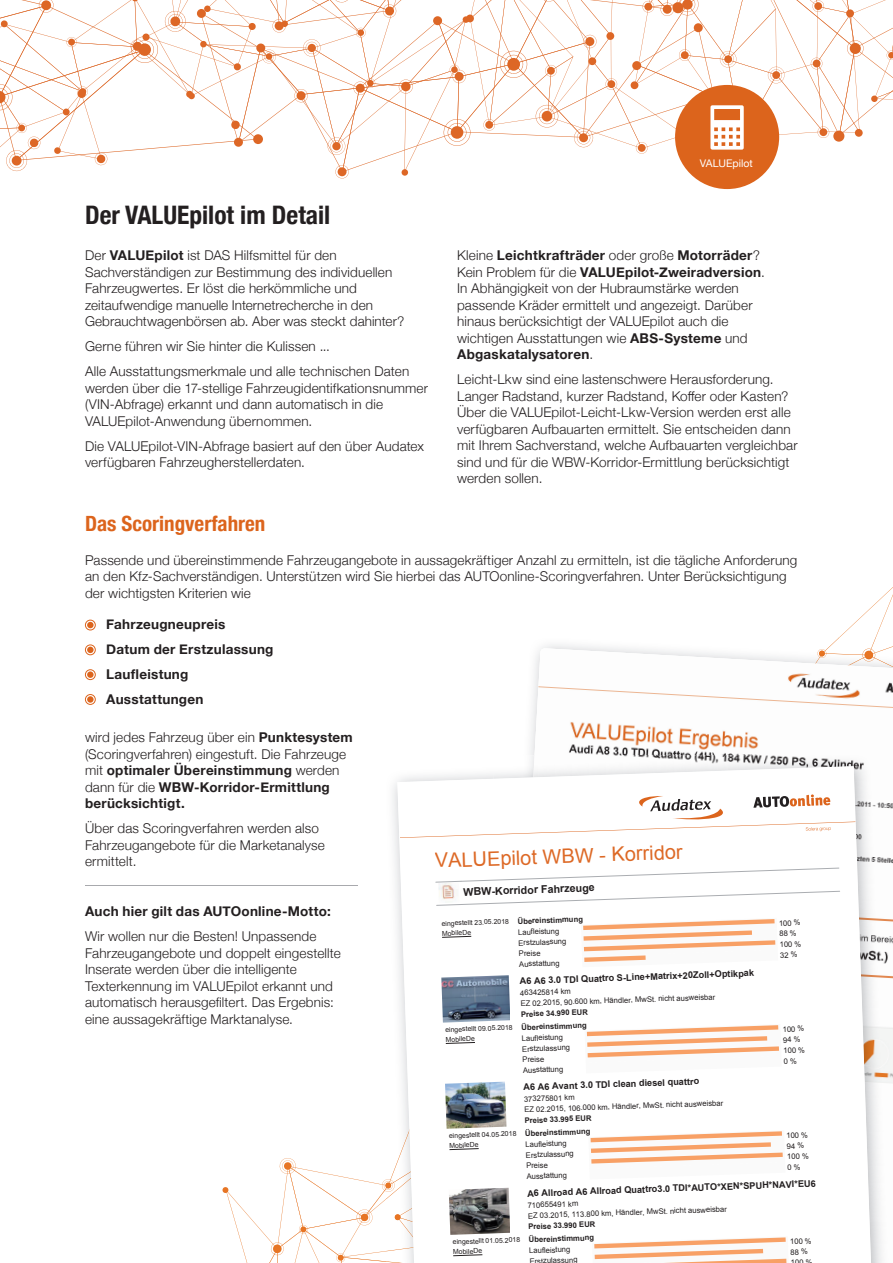
<style>
.page{position:relative;width:893px;height:1263px;background:#fff}
.page>*{position:absolute;margin:0;border:0;box-sizing:border-box;transform-origin:0 0}
.t1{font:700 condensed 25.5px "Helvetica Neue";color:#231f20}
.t2{font:700 condensed 21px "Helvetica Neue";color:#dc641c}
.t3{font:19.95px "Arial";color:#dd6926}
.t4{font:300 13.5px/16.5px "Helvetica Neue";letter-spacing:.01em;color:#231f20}
.t5{font:700 13.5px/25px "Helvetica Neue";letter-spacing:.02em;color:#231f20}
.t6{font:700 10.8px "Arial";color:#231f20}
.t7{font:10.5px "Helvetica Neue";color:#fff}
.t8{font:700 9.15px "Arial";color:#231f20}
.t9{font:7.65px/10.6px "Arial";color:#231f20}
.t10{font:700 7.65px "Arial";color:#231f20}
.t11{font:6.9px/9.8px "Arial";color:#231f20}
.s1{font-weight:700}
</style>
<div class="page">
<svg style="left:397px;top:775px;width:474px;height:477px"></svg>
<img style="left:445px;top:1081px;width:61px;height:48px">
<img style="left:483px;top:1188px;width:27px;height:47px">
<svg style="left:222px;top:1111px;width:261px;height:152px"></svg>
<svg style="left:592px;top:1236px;width:197px;height:27px"></svg>
<hr style="left:86px;top:885px;width:272px;height:1px;background:#a8a9ad">
<div style="left:85px;top:620px;width:11px;height:10px;border:1px solid #dc641c;border-radius:50%"></div>
<div style="left:87px;top:622px;width:7px;height:6px;background:#dc641c;border-radius:50%"></div>
<div style="left:85px;top:644px;width:11px;height:11px;border:1px solid #dc641c;border-radius:50%"></div>
<div style="left:87px;top:647px;width:7px;height:6px;background:#dc641c;border-radius:50%"></div>
<div style="left:85px;top:669px;width:11px;height:11px;border:1px solid #dc641c;border-radius:50%"></div>
<div style="left:87px;top:671px;width:7px;height:7px;background:#dc641c;border-radius:50%"></div>
<div style="left:85px;top:694px;width:11px;height:11px;border:1px solid #dc641c;border-radius:50%"></div>
<div style="left:87px;top:696px;width:7px;height:7px;background:#dc641c;border-radius:50%"></div>
<div style="left:675px;top:85px;width:104px;height:104px;background:#dc641c;border-radius:50%"></div>
<svg style="left:0;top:0;width:893px;height:179px"></svg>
<svg style="left:400px;top:587px;width:493px;height:492px"></svg>
<svg style="left:588px;top:1130px;width:216px;height:49px"></svg>
<h1 class="t1" style="left:85px;top:194px;width:247px">Der VALUEpilot im Detail</h1>
<p class="t4" style="left:85px;top:246px;width:321px">Der <span class="s1">VALUEpilot</span> ist DAS Hilfsmittel für den Sachverständigen zur Bestimmung des individuellen Fahrzeugwertes. Er löst die herkömmliche und zeitaufwendige manuelle Internetrecherche in den Gebrauchtwagenbörsen ab. Aber was steckt dahinter?</p>
<p class="t4" style="left:85px;top:333px;width:326px;line-height:25px">Gerne führen wir Sie hinter die Kulissen ...<br>Alle Ausstattungsmerkmale und alle technischen Daten</p>
<p class="t4" style="left:85px;top:379px;width:345px">werden über die 17-stellige Fahrzeugidentifkationsnummer (VIN-Abfrage) erkannt und dann automatisch in die<br>VALUEpilot-Anwendung übernommen.</p>
<p class="t4" style="left:85px;top:437px;width:340px">Die VALUEpilot-VIN-Abfrage basiert auf den über Audatex verfügbaren Fahrzeugherstellerdaten.</p>
<h2 class="t2" style="left:85px;top:507px;width:182px">Das Scoringverfahren</h2>
<p class="t7" style="left:700px;top:156px;width:54px">VALUEpilot</p>
<p class="t4" style="left:457px;top:246px;width:309px">Kleine <span class="s1">Leichtkrafträder</span> oder große <span class="s1">Motorräder</span>?<br>Kein Problem für die <span class="s1">VALUEpilot-Zweiradversion</span>.<br>In Abhängigkeit von der Hubraumstärke werden passende Kräder ermittelt und angezeigt. Darüber hinaus berücksichtigt der VALUEpilot auch die wichtigen Ausstattungen wie <span class="s1">ABS-Systeme</span> und <span class="s1">Abgaskatalysatoren</span>.</p>
<p class="t4" style="left:457px;top:370px;width:342px">Leicht-Lkw sind eine lastenschwere Herausforderung.<br>Langer Radstand, kurzer Radstand, Koffer oder Kasten?<br>Über die VALUEpilot-Leicht-Lkw-Version werden erst alle verfügbaren Aufbauarten ermittelt. Sie entscheiden dann mit Ihrem Sachverstand, welche Aufbauarten vergleichbar sind und für die WBW-Korridor-Ermittlung berücksichtigt werden sollen.</p>
<p class="t4" style="left:85px;top:550px;width:714px">Passende und übereinstimmende Fahrzeugangebote in aussagekräftiger Anzahl zu ermitteln, ist die tägliche Anforderung an den Kfz-Sachverständigen. Unterstützen wird Sie hierbei das AUTOonline-Scoringverfahren. Unter Berücksichtigung der wichtigsten Kriterien wie</p>
<p class="t5" style="left:106px;top:612px;width:169px">Fahrzeugneupreis<br>Datum der Erstzulassung<br>Laufleistung<br>Ausstattungen</p>
<p class="t4" style="left:85px;top:728px;width:269px">wird jedes Fahrzeug über ein <span class="s1">Punktesystem </span>(Scoringverfahren) eingestuft. Die Fahrzeuge mit <span class="s1">optimaler Übereinstimmung</span> werden dann für die <span class="s1">WBW-Korridor-Ermittlung berücksichtigt.</span></p>
<p class="t4" style="left:85px;top:819px;width:241px">Über das Scoringverfahren werden also<br>Fahrzeugangebote für die Marketanalyse ermittelt.</p>
<p class="t5" style="left:85px;top:899px;width:247px">Auch hier gilt das AUTOonline-Motto:</p>
<p class="t4" style="left:85px;top:927px;width:257px">Wir wollen nur die Besten! Unpassende Fahrzeugangebote und doppelt eingestellte Inserate werden über die intelligente Texterkennung im VALUEpilot erkannt und automatisch herausgefiltert. Das Ergebnis: eine aussagekräftige Marktanalyse.</p>
<h3 class="t3" style="left:435px;top:847px;width:249px;rotate:-2deg">VALUEpilot WBW - Korridor</h3>
<p class="t6" style="left:463px;top:885px;width:133px;rotate:-2deg">WBW-Korridor Fahrzeuge</p>
<p class="t11" style="left:441px;top:919px;width:69px;rotate:-2deg">eingestellt 23.05.2018<br>MobileDe</p>
<p class="t10" style="left:517px;top:916px;width:67px;rotate:-2deg">Übereinstimmung</p>
<p class="t9" style="left:518px;top:927px;width:43px;rotate:-2deg">Laufleistung</p>
<p class="t9" style="left:518px;top:938px;width:49px;rotate:-2deg">Erstzulassung</p>
<p class="t9" style="left:519px;top:948px;width:23px;rotate:-2deg">Preise</p>
<p class="t9" style="left:519px;top:959px;width:42px;rotate:-2deg">Ausstattung</p>
<p class="t8" style="left:520px;top:975px;width:236px;rotate:-2deg">A6 A6 3.0 TDI Quattro S-Line+Matrix+20Zoll+Optikpak</p>
<p class="t9" style="left:520px;top:988px;width:196px;rotate:-2deg">463425814 km<br>EZ 02.2015, 90.600 km, Händler, MwSt. nicht ausweisbar</p>
<p class="t10" style="left:521px;top:1009px;width:68px;rotate:-2deg">Preise 34.990 EUR</p>
<p class="t11" style="left:445px;top:1025px;width:69px;rotate:-2deg">eingestellt 09.05.2018<br>MobileDe</p>
<p class="t10" style="left:521px;top:1022px;width:67px;rotate:-2deg">Übereinstimmung</p>
<p class="t9" style="left:522px;top:1033px;width:43px;rotate:-2deg">Laufleistung</p>
<p class="t9" style="left:522px;top:1044px;width:49px;rotate:-2deg">Erstzulassung</p>
<p class="t9" style="left:522px;top:1054px;width:23px;rotate:-2deg">Preise</p>
<p class="t9" style="left:523px;top:1065px;width:42px;rotate:-2deg">Ausstattung</p>
<p class="t8" style="left:523px;top:1081px;width:177px;rotate:-2deg">A6 A6 Avant 3.0 TDI clean diesel quattro</p>
<p class="t9" style="left:524px;top:1094px;width:201px;rotate:-2deg">373275801 km<br>EZ 02.2015, 106.000 km, Händler, MwSt. nicht ausweisbar</p>
<p class="t10" style="left:524px;top:1115px;width:68px;rotate:-2deg">Preise 33.995 EUR</p>
<p class="t11" style="left:449px;top:1131px;width:69px;rotate:-2deg">eingestellt 04.05.2018<br>MobileDe</p>
<p class="t10" style="left:525px;top:1128px;width:67px;rotate:-2deg">Übereinstimmung</p>
<p class="t9" style="left:525px;top:1139px;width:43px;rotate:-2deg">Laufleistung</p>
<p class="t9" style="left:526px;top:1150px;width:49px;rotate:-2deg">Erstzulassung</p>
<p class="t9" style="left:526px;top:1160px;width:23px;rotate:-2deg">Preise</p>
<p class="t9" style="left:779px;top:918px;width:23px;rotate:-2deg">100 %</p>
<p class="t9" style="left:779px;top:939px;width:23px;rotate:-2deg">100 %</p>
<p class="t9" style="left:782px;top:1024px;width:23px;rotate:-2deg">100 %</p>
<p class="t9" style="left:783px;top:1045px;width:23px;rotate:-2deg">100 %</p>
<p class="t9" style="left:786px;top:1130px;width:23px;rotate:-2deg">100 %</p>
<p class="t9" style="left:787px;top:1151px;width:23px;rotate:-2deg">100 %</p>
<p class="t9" style="left:526px;top:1171px;width:42px;rotate:-2deg">Ausstattung</p>
<p class="t8" style="left:527px;top:1187px;width:290px;rotate:-2deg">A6 Allroad A6 Allroad Quattro3.0 TDI*AUTO*XEN*SPUH*NAVI*EU6</p>
<p class="t9" style="left:527px;top:1200px;width:201px;rotate:-2deg">710655491 km<br>EZ 03.2015, 113.800 km, Händler, MwSt. nicht ausweisbar</p>
<p class="t10" style="left:528px;top:1221px;width:68px;rotate:-2deg">Preise 33.990 EUR</p>
<p class="t11" style="left:453px;top:1237px;width:69px;rotate:-2deg">eingestellt 01.05.2018<br>MobileDe</p>
<p class="t10" style="left:529px;top:1234px;width:67px;rotate:-2deg">Übereinstimmung</p>
<p class="t9" style="left:790px;top:1236px;width:23px;rotate:-2deg">100 %</p>
<p class="t9" style="left:529px;top:1245px;width:43px;rotate:-2deg">Laufleistung</p>
<p class="t9" style="left:529px;top:1256px;width:49px;rotate:-2deg">Erstzulassung</p>
<p class="t9" style="left:790px;top:1247px;width:23px;rotate:-2deg">88 %<br>100 %</p>
</div>
